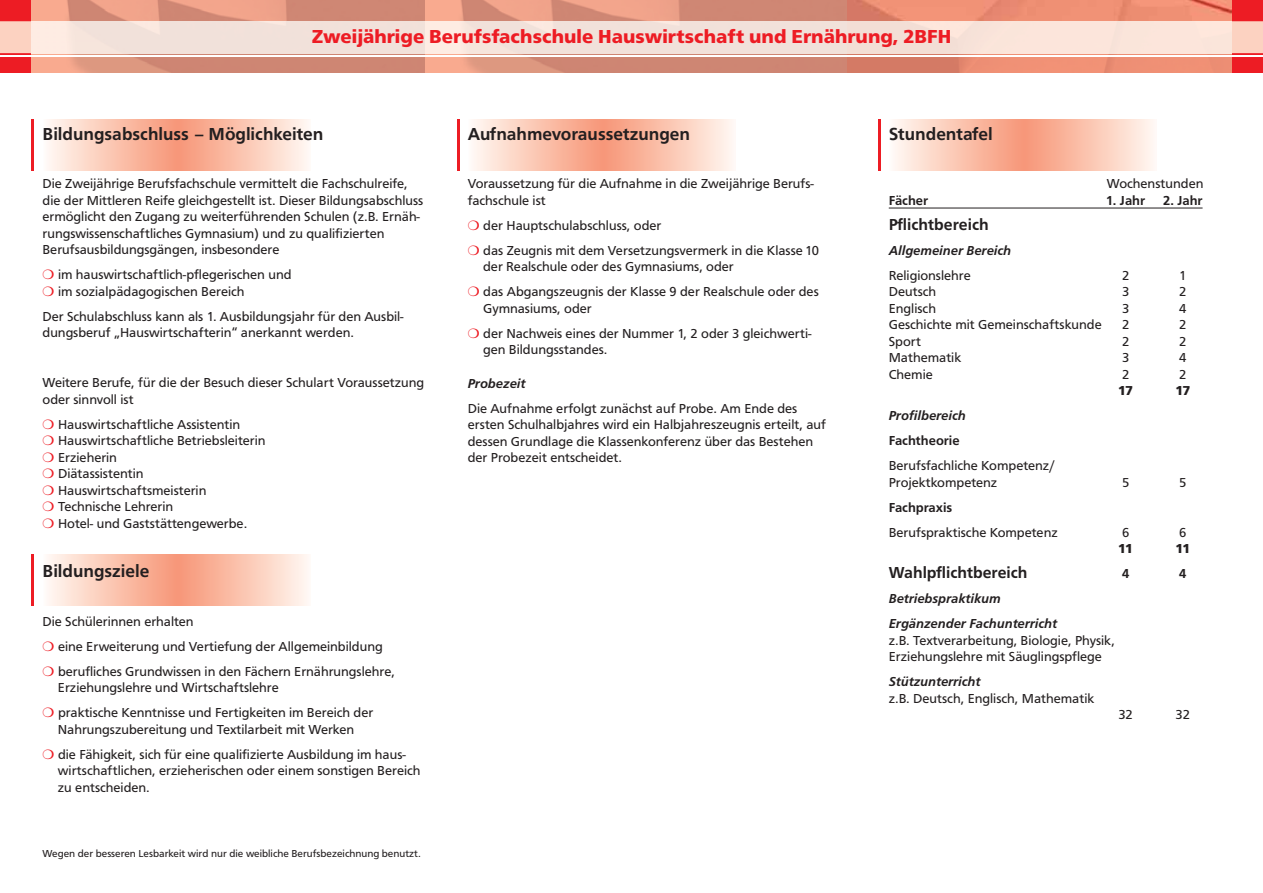
<style>
.page{position:relative;width:1263px;height:893px;background:#fff}
.page>*{position:absolute;margin:0;border:0;box-sizing:border-box;transform-origin:0 0}
.t1{font:700 19.5px "Frutus T";color:#ed1c24}
.t2{font:500 18px "Frutus T";color:#231f20}
.t3{font:500 16.5px "Frutus T";color:#231f20}
.t4{font:13.5px/16.5px "Frutus T";color:#231f20}
.t5{font:italic 500 13.5px/25px "Frutus T";color:#231f20}
.t6{font:500 13.5px "Frutus T";color:#231f20}
.t7{font:700 13.5px "Frutus T";letter-spacing:-.065em;color:#231f20}
.t8{font:10.5px "Frutus T";color:#231f20}
.s1{color:#ed1c24}
</style>
<div class="page">
<hr style="left:32px;top:554px;width:2px;height:51px;background:#ed1c24">
<svg style="left:48px;top:554px;width:260px;height:51px;background:#fbc6b2"></svg>
<div style="left:0;top:0;width:1263px;height:72px;background:#ed1c24"></div>
<img style="left:32px;top:0;width:1199px;height:72px">
<svg style="left:0;top:21px;width:1263px;height:32px;background:#f5e1d9"></svg>
<hr style="left:0;top:55px;width:1263px;height:2px;background:#fff">
<hr style="left:32px;top:119px;width:2px;height:51px;background:#ed1c24">
<svg style="left:48px;top:119px;width:260px;height:51px;background:#fbc6b2"></svg>
<hr style="left:457px;top:119px;width:2px;height:51px;background:#ed1c24">
<svg style="left:473px;top:119px;width:260px;height:51px;background:#fbc6b2"></svg>
<hr style="left:878px;top:119px;width:2px;height:51px;background:#ed1c24">
<svg style="left:894px;top:119px;width:260px;height:51px;background:#fbc6b2"></svg>
<hr style="left:889px;top:208px;width:313px;height:1px;background:#231f20">
<h1 class="t1" style="left:312px;top:28px;width:641px">Zweijährige Berufsfachschule Hauswirtschaft und Ernährung, 2BFH</h1>
<h2 class="t2" style="left:43px;top:125px;width:282px">Bildungsabschluss – Möglichkeiten</h2>
<p class="t4" style="left:43px;top:176px;width:382px">Die Zweijährige Berufsfachschule vermittelt die Fachschulreife, die der Mittleren Reife gleichgestellt ist. Dieser Bildungsabschluss ermöglicht den Zugang zu weiterführenden Schulen (z.B. Ernäh&shy;rungswissenschaftliches Gymnasium) und zu qualifizierten Berufsausbildungsgängen, insbesondere</p>
<p class="t4" style="left:43px;top:267px;width:251px"><span class="s1">❍</span> im hauswirtschaftlich-pflegerischen und <span class="s1">❍</span> im sozialpädagogischen Bereich</p>
<p class="t4" style="left:43px;top:309px;width:363px">Der Schulabschluss kann als 1. Ausbildungsjahr für den Ausbil&shy;dungsberuf „Hauswirtschafterin“ anerkannt werden.</p>
<p class="t4" style="left:43px;top:375px;width:383px">Weitere Berufe, für die der Besuch dieser Schulart Voraus setzung oder sinnvoll ist</p>
<p class="t4" style="left:43px;top:417px;width:224px"><span class="s1">❍</span> Hauswirtschaftliche Assistentin<br><span class="s1">❍</span> Hauswirtschaftliche Betriebsleiterin <span class="s1">❍</span> Erzieherin<br><span class="s1">❍</span> Diätassistentin<br><span class="s1">❍</span> Hauswirtschaftsmeisterin<br><span class="s1">❍</span> Technische Lehrerin<br><span class="s1">❍</span> Hotel- und Gaststättengewerbe.</p>
<h2 class="t2" style="left:43px;top:562px;width:108px">Bildungsziele</h2>
<p class="t4" style="left:43px;top:609px;width:354px;line-height:25px">Die Schülerinnen erhalten<br><span class="s1">❍</span> eine Erweiterung und Vertiefung der Allgemeinbildung <span class="s1">❍</span> berufliches Grundwissen in den Fächern Ernäh rungslehre,</p>
<p class="t4" style="left:43px;top:676px;width:332px;line-height:25px;text-indent:15px">Erziehungslehre und Wirtschaftslehre<br><span class="s1">❍</span> praktische Kenntnisse und Fertigkeiten im Bereich der</p>
<p class="t4" style="left:43px;top:717px;width:365px;line-height:25px;text-indent:15px">Nahrungszubereitung und Textilarbeit mit Werken<br><span class="s1">❍</span> die Fähigkeit, sich für eine qualifizierte Ausbildung im haus-</p>
<p class="t4" style="left:58px;top:763px;width:364px">wirtschaftlichen, erzieherischen oder einem sonstigen Bereich zu entscheiden.</p>
<p class="t8" style="left:43px;top:849px;width:380px">Wegen der besseren Lesbarkeit wird nur die weibliche Berufsbezeichnung benutzt.</p>
<h2 class="t2" style="left:468px;top:125px;width:224px">Aufnahmevoraussetzungen</h2>
<p class="t4" style="left:468px;top:176px;width:348px">Voraussetzung für die Aufnahme in die Zweijährige Berufs&shy;fachschule ist</p>
<p class="t4" style="left:468px;top:213px;width:353px;line-height:25px"><span class="s1">❍</span> der Hauptschulabschluss, oder<br><span class="s1">❍</span> das Zeugnis mit dem Versetzungsvermerk in die Klasse 10</p>
<p class="t4" style="left:468px;top:255px;width:352px;line-height:25px;text-indent:15px">der Realschule oder des Gymnasiums, oder<br><span class="s1">❍</span> das Abgangszeugnis der Klasse 9 der Real schule oder des</p>
<p class="t4" style="left:468px;top:296px;width:345px;line-height:25px;text-indent:15px">Gymnasiums, oder<br><span class="s1">❍</span> der Nachweis eines der Nummer 1, 2 oder 3 gleichwerti-</p>
<p class="t4" style="left:483px;top:342px;width:126px">gen Bildungsstandes.</p>
<p class="t5" style="left:468px;top:371px;width:59px">Probezeit</p>
<p class="t4" style="left:468px;top:401px;width:360px">Die Aufnahme erfolgt zunächst auf Probe. Am Ende des ersten Schulhalbjahres wird ein Halbjahreszeugnis erteilt, auf dessen Grundlage die Klassenkonferenz über das Bestehen der Probezeit entscheidet.</p>
<h2 class="t2" style="left:889px;top:125px;width:105px">Stundentafel</h2>
<p class="t4" style="left:1107px;top:176px;width:98px">Wochenstunden</p>
<p class="t6" style="left:889px;top:194px;width:41px">Fächer</p>
<p class="t6" style="left:1106px;top:194px;width:41px">1. Jahr</p>
<p class="t6" style="left:1163px;top:194px;width:41px">2. Jahr</p>
<p class="t3" style="left:889px;top:216px;width:101px">Pflichtbereich</p>
<p class="t5" style="left:889px;top:238px;width:124px">Allgemeiner Bereich</p>
<p class="t4" style="left:889px;top:268px;width:83px">Religionslehre</p>
<p class="t4" style="left:1122px;top:268px;width:9px">2</p>
<p class="t4" style="left:1179px;top:268px;width:9px">1</p>
<p class="t4" style="left:889px;top:284px;width:49px">Deutsch</p>
<p class="t4" style="left:1122px;top:284px;width:9px">3</p>
<p class="t4" style="left:1179px;top:284px;width:9px">2</p>
<p class="t4" style="left:889px;top:301px;width:49px">Englisch</p>
<p class="t4" style="left:1122px;top:301px;width:9px">3</p>
<p class="t4" style="left:1179px;top:301px;width:9px">4</p>
<p class="t4" style="left:889px;top:317px;width:214px">Geschichte mit Gemeinschaftskunde</p>
<p class="t4" style="left:1122px;top:317px;width:9px">2</p>
<p class="t4" style="left:1179px;top:317px;width:9px">2</p>
<p class="t4" style="left:889px;top:334px;width:34px">Sport</p>
<p class="t4" style="left:1122px;top:334px;width:9px">2</p>
<p class="t4" style="left:1179px;top:334px;width:9px">2</p>
<p class="t4" style="left:889px;top:350px;width:74px">Mathematik</p>
<p class="t4" style="left:1122px;top:350px;width:9px">3</p>
<p class="t4" style="left:1179px;top:350px;width:9px">4</p>
<p class="t4" style="left:889px;top:367px;width:46px">Chemie</p>
<p class="t4" style="left:1122px;top:367px;width:9px">2</p>
<p class="t4" style="left:1179px;top:367px;width:9px">2</p>
<p class="t7" style="left:1118px;top:385px;width:16px">17</p>
<p class="t7" style="left:1175px;top:385px;width:16px">17</p>
<p class="t5" style="left:889px;top:404px;width:79px">Profilbereich</p>
<p class="t6" style="left:889px;top:434px;width:72px">Fachtheorie</p>
<p class="t4" style="left:889px;top:458px;width:168px">Berufsfachliche Kompetenz/<br>Projektkompetenz</p>
<p class="t4" style="left:1122px;top:475px;width:9px">5</p>
<p class="t4" style="left:1179px;top:475px;width:9px">5</p>
<p class="t6" style="left:889px;top:501px;width:65px">Fachpraxis</p>
<p class="t4" style="left:889px;top:525px;width:171px">Berufspraktische Kompetenz</p>
<p class="t4" style="left:1122px;top:525px;width:9px">6</p>
<p class="t4" style="left:1179px;top:525px;width:9px">6</p>
<p class="t7" style="left:1118px;top:543px;width:16px">11</p>
<p class="t7" style="left:1175px;top:543px;width:16px">11</p>
<p class="t3" style="left:889px;top:565px;width:140px">Wahlpflichtbereich</p>
<p class="t6" style="left:1122px;top:567px;width:9px">4</p>
<p class="t6" style="left:1179px;top:567px;width:9px">4</p>
<p class="t5" style="left:889px;top:587px;width:170px">Betriebspraktikum<br>Ergänzender Fachunterricht</p>
<p class="t4" style="left:889px;top:633px;width:228px">z.B. Textverarbeitung, Biologie, Physik,<br>Erziehungslehre mit Säuglingspflege</p>
<p class="t5" style="left:889px;top:670px;width:93px">Stützunterricht</p>
<p class="t4" style="left:889px;top:691px;width:207px">z.B. Deutsch, Englisch, Mathematik</p>
<p class="t4" style="left:1118px;top:707px;width:16px">32</p>
<p class="t4" style="left:1175px;top:707px;width:16px">32</p>
</div>
